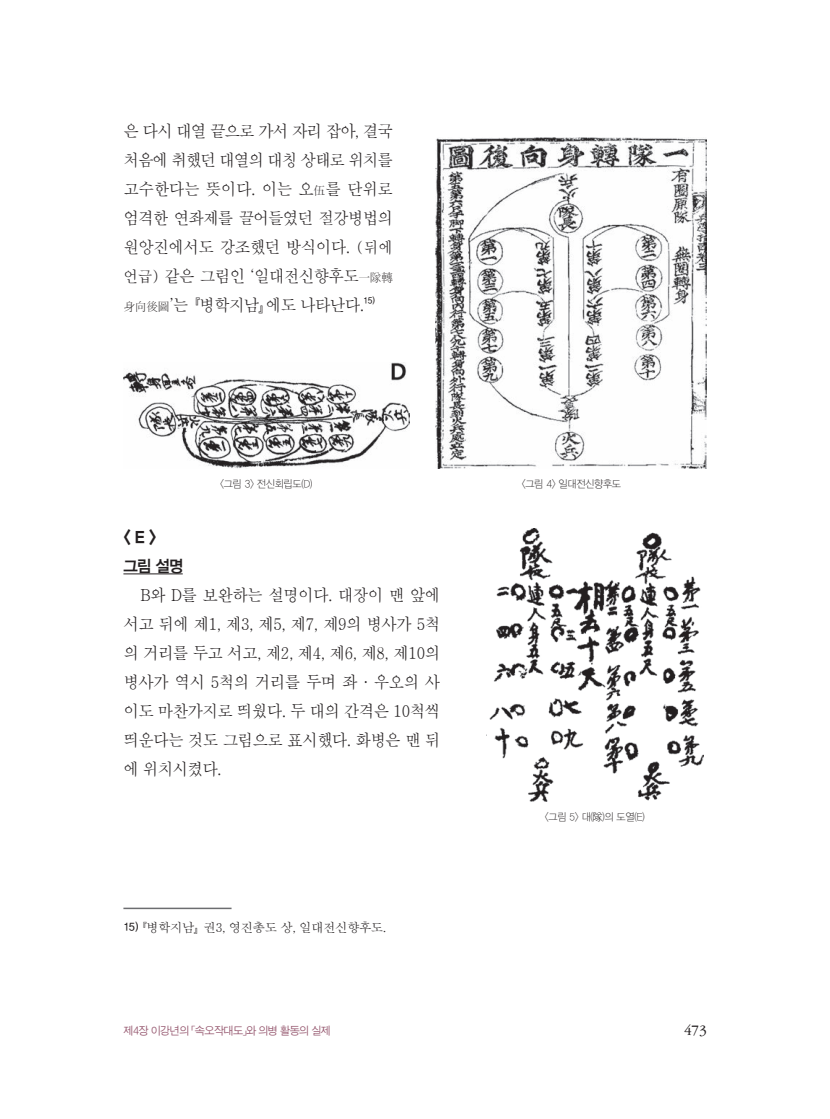
<style>
.page{position:relative;width:830px;height:1119px;background:#fff}
.page>*{position:absolute;margin:0;border:0;box-sizing:border-box;transform-origin:0 0}
.t1{font:16.5px/29px "Haansoft Batang";letter-spacing:-.05em;color:#231f20;text-align:justify;scale:.95 1}
.t2{font:16.5px "YDVYGO34";color:#231f20;scale:.95 1}
.t3{font:16.5px "YDVYGO36";color:#231f20;scale:.95 1}
.t4{font:15.45px "SD Myeongjo b Md";color:#231f20}
.t5{font:12.45px "Haansoft Batang";letter-spacing:-.04em;color:#231f20}
.t6{font:11.25px "SD Gothic a Lt";letter-spacing:-.05em;color:#93536b}
.t7{font:10.5px "YDVYGO31";letter-spacing:-.03em;color:#231f20;scale:.95 1}
.t8{font:8.7px "YDVYGO33";color:#231f20;scale:.95 1}
.s1{font-size:12.45px}
.s2{font-size:15.45px}
</style>
<div class="page">
<img style="left:435px;top:137px;width:271px;height:331px">
<img style="left:123px;top:362px;width:286px;height:106px">
<hr style="left:123px;top:573px;width:60px;height:1px;background:#231f20">
<hr style="left:123px;top:907px;width:108px;height:2px;background:#6c6d70">
<img style="left:486px;top:528px;width:217px;height:273px">
<p class="t1" style="left:123px;top:117px;width:285px">은 다시 대열 끝으로 가서 자리 잡아, 결국 처음에 취했던 대열의 대칭 상태로 위치를 고수한다는 뜻이다. 이는 오<span class="s1">伍</span>를 단위로 엄격한 연좌제를 끌어들였던 절강병법의 원앙진에서도 강조했던 방식이다. <span class="s2">(뒤에 언급)</span> 같은 그림인 ‘일대전신향후도<span class="s1">一隊轉身向後圖</span>’는 『병학지남』에도 나타난다.</p>
<p class="t8" style="left:363px;top:295px;width:14px">15）</p>
<p class="t7" style="left:220px;top:477px;width:99px">&lt;그림 3&gt; 전신회립도(D)</p>
<p class="t7" style="left:521px;top:477px;width:106px">&lt;그림 4&gt; 일대전신향후도</p>
<p class="t3" style="left:123px;top:527px;width:36px">&lt; E &gt;</p>
<p class="t2" style="left:123px;top:556px;width:65px">그림 설명</p>
<p class="t1" style="left:123px;top:580px;width:335px;text-indent:17px">B와 D를 보완하는 설명이다. 대장이 맨 앞에 서고 뒤에 제1, 제3, 제5, 제7, 제9의 병사가 5척 의 거리를 두고 서고, 제2, 제4, 제6, 제8, 제10의 병사가 역시 5척의 거리를 두며 좌 · 우오의 사 이도 마찬가지로 띄웠다. 두 대의 간격은 10척씩 띄운다는 것도 그림으로 표시했다. 화병은 맨 뒤 에 위치시켰다.</p>
<p class="t5" style="left:123px;top:920px;width:264px"><sup>15）</sup>『병학지남』권3, 영진총도 상, 일대전신향후도.</p>
<p class="t7" style="left:544px;top:810px;width:107px">&lt;그림 5&gt; 대(隊)의 도열(E)</p>
<p class="t6" style="left:123px;top:1025px;width:209px">제4장 이강년의 「속오작대도」와 의병 활동의 실제</p>
<p class="t4" style="left:683px;top:1022px;width:24px">473</p>
</div>
